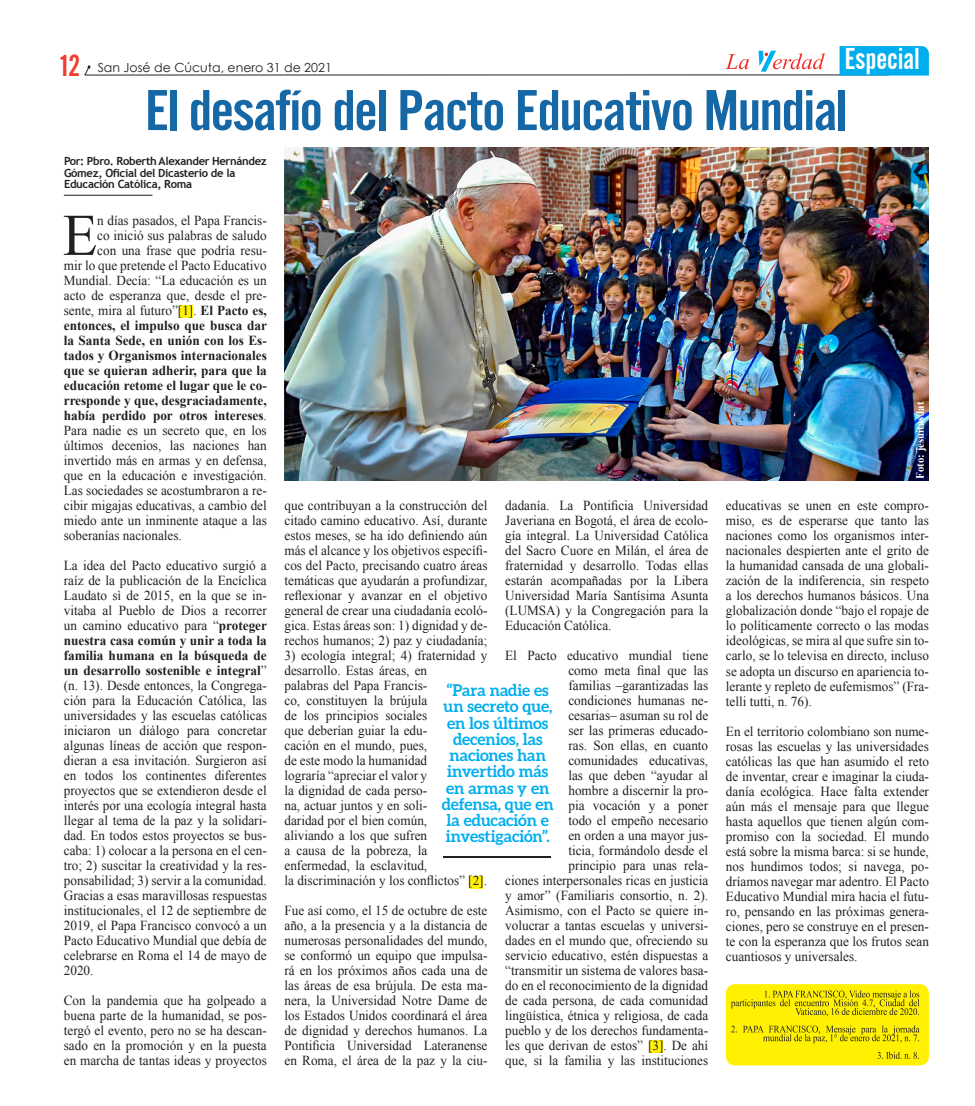
<style>
.page{position:relative;width:975px;height:1106px;background:#fff}
.page>*{position:absolute;margin:0;border:0;box-sizing:border-box;transform-origin:0 0}
.t1{font:60px "Alternate Got No 2 D";letter-spacing:-.02em;color:#1567a5;scale:1.15 1}
.t2{font:59px "Times New Roman";color:#231f20;scale:.96 1}
.TEXTOSSS{font:30px "Alternate Gothic No 2 BT";color:#fff}
.t3{font:30px "Alternate Gothic No 2 BT";color:#ef3e2e}
.TEXTOSSS-2{font:700 16.25px/16.2px "Aleo";letter-spacing:-.005em;color:#00aeef;text-align:center}
.t4{font:13.75px/15px "Times New Roman";color:#231f20;text-align:justify;scale:.96 1}
.t5{font:700 13.75px "Times New Roman";color:#231f20;scale:.96 1}
.t6{font:12.5px "Century Gothic";color:#231f20}
.t7{font:700 11.25px/11.2px "Trebuchet MS";letter-spacing:-.03em;color:#231f20}
.t8{font:700 11.25px "Times New Roman";color:#fff;scale:.96 1}
.s1{font-weight:700}
.s2{font-weight:400}
</style>
<div class="page">
<svg style="left:84px;top:65px;width:7px;height:11px"></svg>
<hr style="left:85px;top:75px;width:803px;height:1px;background:#231f20">
<div style="left:649px;top:1040px;width:13px;height:12px;background:#fff101"></div>
<div style="left:469px;top:876px;width:13px;height:12px;background:#fff101"></div>
<div style="left:179px;top:305px;width:13px;height:13px;background:#fff101"></div>
<div style="left:725px;top:984px;width:203px;height:81px;background:#fff101;border-radius:9px"></div>
<img style="left:284px;top:147px;width:644px;height:333px">
<hr style="left:64px;top:195px;width:88px;height:1px;background:#231f20">
<hr style="left:443px;top:856px;width:107px;height:2px;background:#231f20">
<svg style="left:877px;top:1051px;width:40px;height:7px"></svg>
<svg style="left:731px;top:1025px;width:188px;height:18px"></svg>
<svg style="left:731px;top:990px;width:188px;height:26px"></svg>
<svg style="left:725px;top:51px;width:99px;height:21px"></svg>
<svg style="left:839px;top:46px;width:89px;height:30px;background:#05afee"></svg>
<p class="TEXTOSSS" style="left:844px;top:42px;width:77px">Especial</p>
<h3 class="t3" style="left:61px;top:48px;width:21px">12</h3>
<p class="t6" style="left:98px;top:60px;width:236px">San José de Cúcuta, enero 31 de 2021</p>
<p class="t1" style="left:145px;top:79px;width:612px">El desafío del Pacto Educativo Mundial</p>
<p class="t7" style="left:64px;top:156px;width:204px">Por: Pbro. Roberth Alexander Hernández<br>Gómez, Oficial del Dicasterio de la</p>
<p class="t7" style="left:64px;top:178px;width:130px">Educación Católica, Roma</p>
<p class="t2" style="left:63px;top:195px;width:38px">E</p>
<p class="t4" style="left:97px;top:212px;width:178px">n días pasados, el Papa Francis-</p>
<p class="t4" style="left:97px;top:227px;width:178px">co inició sus palabras de saludo</p>
<p class="t4" style="left:97px;top:242px;width:178px">con una frase que podría resu-</p>
<p class="t4" style="left:64px;top:257px;width:213px">mir lo que pretende el Pacto Educativo</p>
<p class="t4" style="left:64px;top:272px;width:213px">Mundial. Decía: “La educación es un</p>
<p class="t4" style="left:64px;top:287px;width:213px">acto de esperanza que, desde el pre-</p>
<p class="t4" style="left:64px;top:302px;width:213px">sente, mira al futuro”[1]. <span class="s1">El Pacto es,</span></p>
<p class="t5" style="left:64px;top:315px;width:213px">entonces, el impulso que busca dar</p>
<p class="t5" style="left:64px;top:330px;width:213px">la Santa Sede, en unión con los Es-</p>
<p class="t5" style="left:64px;top:345px;width:213px">tados y Organismos internacionales</p>
<p class="t5" style="left:64px;top:360px;width:213px">que se quieran adherir, para que la</p>
<p class="t5" style="left:64px;top:375px;width:213px">educación retome el lugar que le co-</p>
<p class="t5" style="left:64px;top:390px;width:213px">rresponde y que, desgraciadamente,</p>
<p class="t5" style="left:64px;top:405px;width:213px">había perdido por otros intereses<span class="s2">.</span></p>
<p class="t4" style="left:64px;top:422px;width:213px">Para nadie es un secreto que, en los</p>
<p class="t4" style="left:64px;top:437px;width:213px">últimos decenios, las naciones han</p>
<p class="t4" style="left:64px;top:452px;width:213px">invertido más en armas y en defensa,</p>
<p class="t4" style="left:64px;top:467px;width:213px">que en la educación e investigación.</p>
<p class="t4" style="left:64px;top:482px;width:213px">Las sociedades se acostumbraron a re-</p>
<p class="t4" style="left:64px;top:497px;width:213px">cibir migajas educativas, a cambio del</p>
<p class="t4" style="left:64px;top:512px;width:213px">miedo ante un inminente ataque a las</p>
<p class="t4" style="left:64px;top:527px;width:124px">soberanías nacionales.</p>
<p class="t4" style="left:64px;top:557px;width:213px">La idea del Pacto educativo surgió a raíz de la publicación de la Encíclica Laudato sì de 2015, en la que se in&shy;vitaba al Pueblo de Dios a recorrer un camino educativo para “<span class="s1">proteger nuestra casa común y unir a toda la familia humana en la búsqueda de un desarrollo sostenible e integral</span>” (n. 13). Desde entonces, la Congrega&shy;ción para la Educación Católica, las universidades y las escuelas católicas iniciaron un diálogo para concretar algunas líneas de acción que respon&shy;dieran a esa invitación. Surgieron así en todos los continentes diferentes proyectos que se extendieron desde el interés por una ecología integral hasta llegar al tema de la paz y la solidari&shy;dad. En todos estos proyectos se bus&shy;caba: 1) colocar a la persona en el cen&shy;tro; 2) suscitar la creatividad y la res&shy;ponsabilidad; 3) servir a la comunidad.<br>Gracias a esas maravillosas respuestas institucionales, el 12 de septiembre de 2019, el Papa Francisco convocó a un Pacto Educativo Mundial que debía de celebrarse en Roma el 14 de mayo de 2020.</p>
<p class="t4" style="left:64px;top:992px;width:213px">Con la pandemia que ha golpeado a buena parte de la humanidad, se pos&shy;tergó el evento, pero no se ha descan&shy;sado en la promoción y en la puesta en marcha de tantas ideas y proyectos</p>
<p class="t8" style="left:912px;top:478px;width:81px;rotate:-90deg">Foto: jesuitas.lat</p>
<p class="t4" style="left:505px;top:498px;width:213px">dadanía. La Pontificia Universidad Javeriana en Bogotá, el área de ecolo&shy;gía integral. La Universidad Católica del Sacro Cuore en Milán, el área de fraternidad y desarrollo. Todas ellas estarán acompañadas por la Libera Universidad María Santísima Asunta (LUMSA) y la Congregación para la Educación Católica.</p>
<p class="t4" style="left:505px;top:648px;width:213px;text-align:right">El Pacto educativo mundial tiene como meta final que las<br>familias –garantizadas las condiciones humanas ne-<br>cesarias– asuman su rol de<br>ser las primeras educado-<br>ras. Son ellas, en cuanto comunidades educativas,<br>las que deben “ayudar al<br>hombre a discernir la pro-<br>pia vocación y a poner<br>todo el empeño necesario<br>en orden a una mayor jus-<br>ticia, formándolo desde el<br>principio para unas rela-<br>ciones interpersonales ricas en justicia y amor” (Familiaris consortio, n. 2).<br>Asimismo, con el Pacto se quiere in&shy;volucrar a tantas escuelas y universi&shy;dades en el mundo que, ofreciendo su servicio educativo, estén dispuestas a “transmitir un sistema de valores basa&shy;do en el reconocimiento de la dignidad de cada persona, de cada comunidad lingüística, étnica y religiosa, de cada pueblo y de los derechos fundamenta&shy;les que derivan de estos” [3]. De ahí que, si la familia y las instituciones</p>
<p class="t4" style="left:284px;top:498px;width:213px">que contribuyan a la construcción del citado camino educativo. Así, durante estos meses, se ha ido definiendo aún más el alcance y los objetivos específi&shy;cos del Pacto, precisando cuatro áreas temáticas que ayudarán a profundizar, reflexionar y avanzar en el objetivo general de crear una ciudadanía ecoló&shy;gica. Estas áreas son: 1) dignidad y de&shy;rechos humanos; 2) paz y ciudadanía;</p>
<p class="t4" style="left:284px;top:648px;width:213px;text-align:left">3) ecología integral; 4) fraternidad y desarrollo. Estas áreas, en<br>palabras del Papa Francis-<br>co, constituyen la brújula<br>de los principios sociales<br>que deberían guiar la edu-<br>cación en el mundo, pues,<br>de este modo la humanidad<br>lograría “apreciar el valor y<br>la dignidad de cada perso-<br>na, actuar juntos y en soli-<br>daridad por el bien común,<br>aliviando a los que sufren<br>a causa de la pobreza, la enfermedad, la esclavitud,<br>la discriminación y los conflictos” [2].</p>
<p class="t4" style="left:284px;top:903px;width:213px">Fue así como, el 15 de octubre de este año, a la presencia y a la distancia de numerosas personalidades del mundo, se conformó un equipo que impulsa&shy;rá en los próximos años cada una de las áreas de esa brújula. De esta ma&shy;nera, la Universidad Notre Dame de los Estados Unidos coordinará el área de dignidad y derechos humanos. La Pontificia Universidad Lateranense en Roma, el área de la paz y la ciu-</p>
<p class="t4" style="left:725px;top:498px;width:213px">educativas se unen en este compro&shy;miso, es de esperarse que tanto las naciones como los organismos inter&shy;nacionales despierten ante el grito de la humanidad cansada de una globali&shy;zación de la indiferencia, sin respeto a los derechos humanos básicos. Una globalización donde “bajo el ropaje de lo políticamente correcto o las modas ideológicas, se mira al que sufre sin to&shy;carlo, se lo televisa en directo, incluso se adopta un discurso en apariencia to&shy;lerante y repleto de eufemismos” (Fra&shy;telli tutti, n. 76).</p>
<p class="t4" style="left:725px;top:723px;width:213px">En el territorio colombiano son nume&shy;rosas las escuelas y las universidades católicas las que han asumido el reto de inventar, crear e imaginar la ciuda&shy;danía ecológica. Hace falta extender aún más el mensaje para que llegue hasta aquellos que tienen algún com&shy;promiso con la sociedad. El mundo está sobre la misma barca: si se hunde, nos hundimos todos; si navega, po&shy;dríamos navegar mar adentro. El Pacto Educativo Mundial mira hacia el futu&shy;ro, pensando en las próximas genera&shy;ciones, pero se construye en el presen&shy;te con la esperanza que los frutos sean cuantiosos y universales.</p>
<p class="TEXTOSSS-2" style="left:442px;top:682px;width:113px">“Para nadie es un secreto que, en los últimos decenios, las naciones han invertido más en armas y en defensa, que en la educación e investigación”.</p>
</div>
